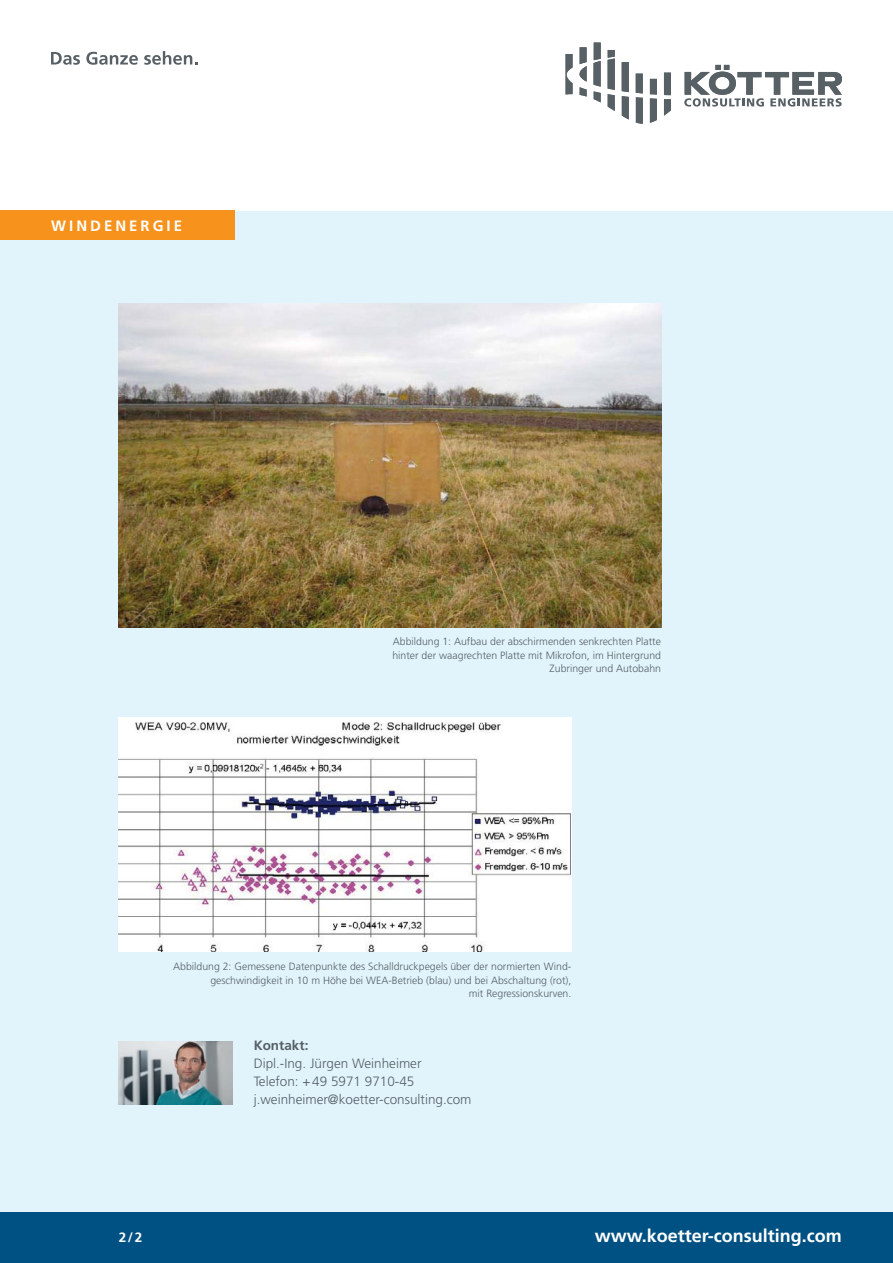
<style>
.page{position:relative;width:893px;height:1263px;background:#fff}
.page>*{position:absolute;margin:0;border:0;box-sizing:border-box;transform-origin:0 0}
.t1{font:700 18px "Frutiger LT Std";color:#fff}
.t2{font:700 15px "Frutiger LT Std";letter-spacing:.2em;color:#fff}
.t3{font:300 13.5px/18px "Frutiger LT Std";color:#576065}
.t4{font:700 13.5px "Frutiger LT Std";color:#576065}
.t5{font:700 13.5px "Frutiger LT Std";color:#fff}
.t6{font:300 10.5px/13.5px "Frutiger LT Std";color:#576065;text-align:right}
</style>
<div class="page">
<div style="left:0;top:210px;width:893px;height:1053px;background:#e1f4fc"></div>
<div style="left:0;top:1212px;width:893px;height:51px;background:#005183"></div>
<svg style="left:566px;top:43px;width:105px;height:81px"></svg>
<svg style="left:684px;top:65px;width:158px;height:42px"></svg>
<svg style="left:51px;top:52px;width:29px;height:13px"></svg>
<svg style="left:86px;top:52px;width:52px;height:13px"></svg>
<svg style="left:144px;top:51px;width:53px;height:14px"></svg>
<div style="left:0;top:210px;width:235px;height:30px;background:#f7931d"></div>
<img style="left:119px;top:303px;width:543px;height:324px">
<img style="left:119px;top:717px;width:452px;height:234px">
<img style="left:119px;top:1041px;width:114px;height:63px">
<h2 class="t2" style="left:51px;top:217px;width:132px">WINDENERGIE</h2>
<p class="t6" style="left:392px;top:635px;width:270px">Abbildung 1: Aufbau der abschirmenden senkrechten Platte hinter der waagrechten Platte mit Mikrofon, im Hintergrund<br>Zubringer und Autobahn</p>
<p class="t6" style="left:173px;top:960px;width:400px">Abbildung 2: Gemessene Datenpunkte des Schalldruckpegels über der normierten Wind&shy;geschwindigkeit in 10 m Höhe bei WEA-Betrieb (blau) und bei Abschaltung (rot),<br>mit Regressionskurven.</p>
<p class="t4" style="left:254px;top:1037px;width:56px">Kontakt:</p>
<p class="t3" style="left:254px;top:1055px;width:219px">Dipl.-Ing. Jürgen Weinheimer<br>Telefon: +49 5971 9710-45 j.weinheimer@koetter-consulting.com</p>
<p class="t5" style="left:119px;top:1229px;width:25px">2/2</p>
<h1 class="t1" style="left:595px;top:1225px;width:249px">www.koetter-consulting.com</h1>
</div>
